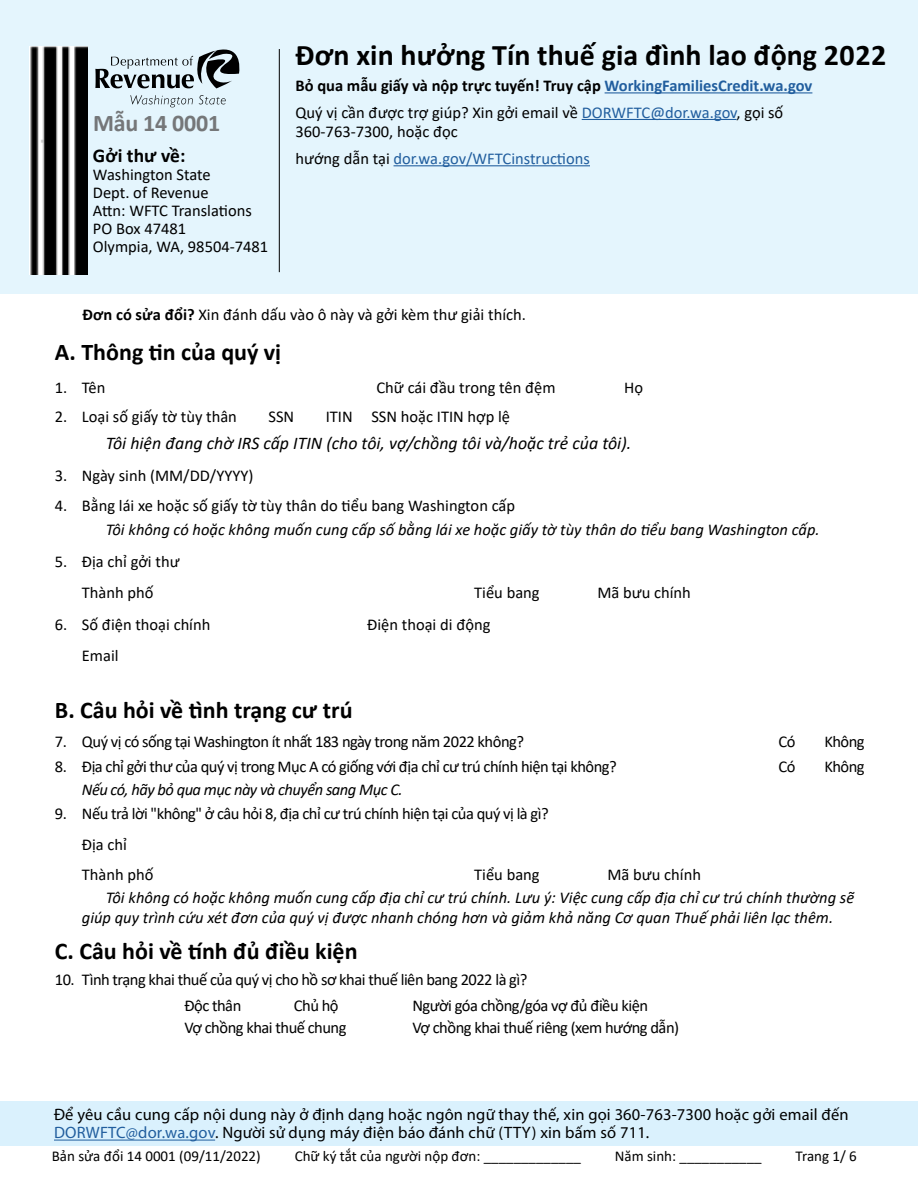
<style>
.page{position:relative;width:918px;height:1188px;background:#fff}
.page>*{position:absolute;margin:0;border:0;box-sizing:border-box;transform-origin:0 0}
.Heading_1__Title_of{font:700 30px "Calibri";color:#000}
.Heading_2{font:700 24px "Calibri";color:#000}
.Normal__P{font:700 24px "Calibri";color:#000}
.Form_number_at_top{font:700 24px "Calibri";letter-spacing:-.01em;color:#757779}
.Normal__P-2{font:700 19.5px "Calibri";color:#000}
.Normal__P-3{font:italic 17.85px "Calibri";color:#000}
.Normal__P-4{font:16.5px/30.3px "Calibri";letter-spacing:-.02em;color:#000}
.Normal__P-5{font:16.5px/30.3px "Calibri";color:#000}
.Normal__P-6{font:italic 16.5px/23.5px "Calibri";color:#000}
.t1{font:16.5px/18px "Myriad Pro";letter-spacing:.01em;color:#000}
.Normal__P-7{font:700 16.5px "Calibri";color:#000}
.Normal__P-8{font:16.5px "Calibri";color:#215e9e}
.Normal__P-9{font:italic 16.5px "Calibri";letter-spacing:-.03em;color:#000}
.t2{font:15px "Calibri";color:#000}
.s1{color:#215e9e}
.s2{color:#000}
.s3{font-weight:700}
.s4{font-style:normal}
</style>
<div class="page">
<div style="left:0;top:0;width:918px;height:294px;background:#e4f5fd"></div>
<hr style="left:605px;top:92px;width:207px;height:1px;background:#215e9e">
<hr style="left:582px;top:119px;width:155px;height:1px;background:#215e9e">
<hr style="left:394px;top:165px;width:196px;height:1px;background:#215e9e">
<svg style="left:130px;top:95px;width:63px;height:12px"></svg>
<svg style="left:199px;top:95px;width:27px;height:9px"></svg>
<svg style="left:95px;top:49px;width:145px;height:39px"></svg>
<hr style="left:279px;top:49px;width:1px;height:223px;background:#000">
<div style="left:0;top:1102px;width:918px;height:44px;background:#daf1fd"></div>
<hr style="left:54px;top:1140px;width:161px;height:1px;background:#215e9e">
<img style="left:30px;top:46px;width:57px;height:228px">
<p class="Form_number_at_top" style="left:93px;top:106px;width:129px">Mẫu 14 0001</p>
<p class="Normal__P-2" style="left:93px;top:141px;width:94px">Gởi thư về:</p>
<p class="Normal__P-5" style="left:93px;top:165px;width:119px;line-height:18px">Washington State<br>Dept. of Revenue</p>
<p class="Normal__P-5" style="left:93px;top:194px;width:160px">Attn: WFTC Translations</p>
<p class="Normal__P-5" style="left:93px;top:212px;width:95px">PO Box 47481</p>
<p class="Normal__P-5" style="left:93px;top:230px;width:177px">Olympia, WA, 98504-7481</p>
<h1 class="Heading_1__Title_of" style="left:296px;top:33px;width:592px">Đơn xin hưởng Tín thuế gia đình lao động 2022</h1>
<p class="Normal__P-7" style="left:296px;top:74px;width:518px">Bỏ qua mẫu giấy và nộp trực tuyến! Truy cập <span class="s1">WorkingFamiliesCredit.wa.gov</span></p>
<p class="Normal__P-5" style="left:296px;top:102px;width:489px;line-height:19.8px">Quý vị cần được trợ giúp? Xin gởi email về <span class="s1">DORWFTC@dor.wa.gov</span>, gọi số<br>360-763-7300, hoặc đọc</p>
<p class="Normal__P-8" style="left:296px;top:147px;width:296px"><span class="s2">hướng dẫn tại</span> dor.wa.gov/WFTCinstructions</p>
<p class="Normal__P-5" style="left:83px;top:299px;width:445px"><span class="s3">Đơn có sửa đổi?</span> Xin đánh dấu vào ô này và gởi kèm thư giải thích.</p>
<p class="Normal__P" style="left:55px;top:335px;width:228px">A. Thông tin của quý vị</p>
<p class="Normal__P-4" style="left:55px;top:372px;width:52px">1. Tên</p>
<p class="Normal__P-5" style="left:377px;top:372px;width:181px">Chữ cái đầu trong tên đệm</p>
<p class="Normal__P-4" style="left:624px;top:372px;width:20px">Họ</p>
<p class="Normal__P-5" style="left:55px;top:401px;width:184px">2. Loại số giấy tờ tùy thân</p>
<p class="Normal__P-4" style="left:268px;top:401px;width:27px">SSN</p>
<p class="Normal__P-5" style="left:326px;top:401px;width:186px">ITIN SSN hoặc ITIN hợp lệ</p>
<p class="Normal__P-3" style="left:106px;top:430px;width:527px">Tôi hiện đang chờ IRS cấp ITIN (cho tôi, vợ/chồng tôi và/hoặc trẻ của tôi).</p>
<p class="Normal__P-5" style="left:55px;top:460px;width:200px">3. Ngày sinh (MM/DD/YYYY)</p>
<p class="Normal__P-6" style="left:106px;top:494px;width:715px;text-indent:-51px"><span class="s4">4. Bằng lái xe hoặc số giấy tờ tùy thân do tiểu bang Washington cấp<br></span>Tôi không có hoặc không muốn cung cấp số bằng lái xe hoặc giấy tờ tùy thân do tiểu bang Washington cấp.</p>
<p class="Normal__P-5" style="left:55px;top:546px;width:126px;text-align:center">5. Địa chỉ gởi thư<br>Thành phố</p>
<p class="Normal__P-5" style="left:474px;top:577px;width:67px">Tiểu bang</p>
<p class="Normal__P-5" style="left:597px;top:577px;width:95px">Mã bưu chính</p>
<p class="Normal__P-5" style="left:55px;top:609px;width:157px">6. Số điện thoại chính</p>
<p class="Normal__P-5" style="left:367px;top:609px;width:125px">Điện thoại di động</p>
<p class="Normal__P-4" style="left:82px;top:639px;width:38px">Email</p>
<h2 class="Heading_2" style="left:55px;top:693px;width:299px">B. Câu hỏi về tình trạng cư trú</h2>
<p class="Normal__P-4" style="left:55px;top:726px;width:471px">7. Quý vị có sống tại Washington ít nhất 183 ngày trong năm 2022 không?</p>
<p class="Normal__P-4" style="left:778px;top:726px;width:18px">Có</p>
<p class="Normal__P-4" style="left:824px;top:726px;width:42px">Không</p>
<p class="Normal__P-4" style="left:55px;top:751px;width:563px">8. Địa chỉ gởi thư của quý vị trong Mục A có giống với địa chỉ cư trú chính hiện tại không?</p>
<p class="Normal__P-4" style="left:778px;top:751px;width:18px">Có</p>
<p class="Normal__P-4" style="left:824px;top:751px;width:42px">Không</p>
<p class="Normal__P-9" style="left:82px;top:778px;width:322px">Nếu có, hãy bỏ qua mục này và chuyển sang Mục C.</p>
<p class="Normal__P-4" style="left:82px;top:798px;width:468px;text-indent:-27px">9. Nếu trả lời "không" ở câu hỏi 8, địa chỉ cư trú chính hiện tại của quý vị là gì?<br>Địa chỉ<br>Thành phố</p>
<p class="Normal__P-5" style="left:474px;top:859px;width:67px">Tiểu bang</p>
<p class="Normal__P-6" style="left:106px;top:862px;width:750px;text-indent:502px"><span class="s4">Mã bưu chính<br></span>Tôi không có hoặc không muốn cung cấp địa chỉ cư trú chính. Lưu ý: Việc cung cấp địa chỉ cư trú chính thường sẽ</p>
<p class="Normal__P-6" style="left:82px;top:905px;width:753px">giúp quy trình cứu xét đơn của quý vị được nhanh chóng hơn và giảm khả năng Cơ quan Thuế phải liên lạc thêm.</p>
<h2 class="Heading_2" style="left:55px;top:934px;width:304px">C. Câu hỏi về tính đủ điều kiện</h2>
<p class="Normal__P-4" style="left:55px;top:964px;width:474px">10. Tình trạng khai thuế của quý vị cho hồ sơ khai thuế liên bang 2022 là gì?</p>
<p class="Normal__P-4" style="left:184px;top:990px;width:58px">Độc thân</p>
<p class="Normal__P-4" style="left:294px;top:990px;width:46px">Chủ hộ</p>
<p class="Normal__P-4" style="left:412px;top:990px;width:237px">Người góa chồng/góa vợ đủ điều kiện</p>
<p class="Normal__P-4" style="left:184px;top:1012px;width:164px">Vợ chồng khai thuế chung</p>
<p class="Normal__P-4" style="left:412px;top:1012px;width:268px">Vợ chồng khai thuế riêng (xem hướng dẫn)</p>
<p class="t1" style="left:54px;top:1106px;width:796px">Để yêu cầu cung cấp nội dung này ở định dạng hoặc ngôn ngữ thay thế, xin gọi 360-763-7300 hoặc gởi email đến<br><span class="s1">DORWFTC@dor.wa.gov</span>. Người sử dụng máy điện báo đánh chữ (TTY) xin bấm số 711.</p>
<p class="t2" style="left:52px;top:1145px;width:211px">Bản sửa đổi 14 0001 (09/11/2022)</p>
<p class="t2" style="left:295px;top:1145px;width:288px">Chữ ký tắt của người nộp đơn: _____________</p>
<p class="t2" style="left:615px;top:1145px;width:148px">Năm sinh: ___________</p>
<p class="t2" style="left:796px;top:1145px;width:63px">Trang 1/ 6</p>
</div>
